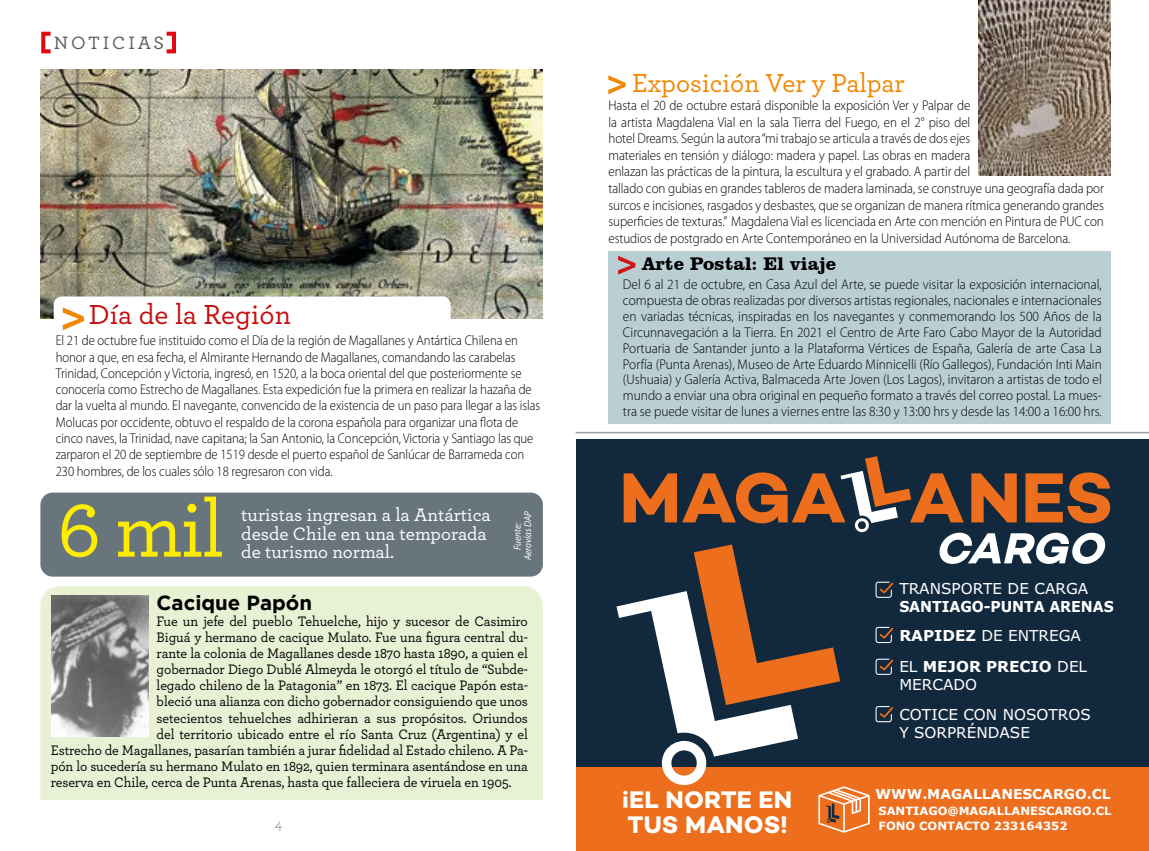
<style>
.page{position:relative;width:1149px;height:851px;background:#fff}
.page>*{position:absolute;margin:0;border:0;box-sizing:border-box;transform-origin:0 0}
.t1{font:500 81.9px "Archer";color:#ffed00}
.t2{font:500 28.8px "Archer";color:#c60c0e}
.t3{font:500 27.3px "Archer";color:#f18805}
.t4{font:24.45px/24.9px "Campton Bold DEMO";letter-spacing:.005em;color:#fff}
.t5{font:700 20.4px "Gotham";color:#000}
.t6{font:500 18.9px/18px "Archer";color:#fff}
.t7{font:700 18.75px "Clarendon BT";color:#000}
.t8{font:500 18.75px "Archer";letter-spacing:.155em;color:#5c5c5b}
.t9{font:15.15px/30.6px "Verdana";color:#fff}
.t10{font:700 15.15px/29.8px "Verdana";letter-spacing:-.005em;color:#fff;scale:.94 1}
.t11{font:300 15px "Archer";color:#6d6d6c}
.t12{font:500 14.4px "Archer";letter-spacing:-.005em;color:#000;scale:.96 1}
.t13{font:300 14.1px/15.9px "Myriad Pro";letter-spacing:-.005em;color:#000;text-align:justify;scale:.94 1}
.t14{font:300 14.1px/16.2px "Myriad Pro";letter-spacing:-.005em;color:#000;scale:.9 1}
.t15{font:300 14.1px/16.5px "Myriad Pro";letter-spacing:-.005em;color:#000;scale:.92 1}
.t16{font:700 13.65px "Verdana";color:#fff}
.t17{font:700 11.4px/15px "Verdana";color:#fff}
.t18{font:italic 10.05px "Myriad Pro";color:#fff;scale:.91 1}
.s1{font-weight:400}
</style>
<div class="page">
<div style="left:40px;top:586px;width:502px;height:213px;background:#e9f1d4"></div>
<div style="left:41px;top:32px;width:12px;height:21px;border:4px solid #e30613"></div>
<div style="left:164px;top:32px;width:12px;height:21px;border:4px solid #e30613"></div>
<div style="left:40px;top:492px;width:502px;height:84px;background:#68757d;border-radius:12px"></div>
<img style="left:52px;top:595px;width:96px;height:141px">
<img style="left:40px;top:70px;width:502px;height:249px">
<svg style="left:54px;top:296px;width:396px;height:35px"></svg>
<hr style="left:575px;top:432px;width:573px;height:1px;background:#9d9d9c">
<div style="left:576px;top:440px;width:572px;height:410px;background:#12293d"></div>
<div style="left:576px;top:767px;width:572px;height:83px;background:#ed6e1c"></div>
<svg style="left:616px;top:456px;width:493px;height:376px"></svg>
<div style="left:608px;top:251px;width:502px;height:173px;background:#b9cfd4"></div>
<svg style="left:618px;top:256px;width:17px;height:18px"></svg>
<svg style="left:608px;top:75px;width:17px;height:19px"></svg>
<img style="left:978px;top:0;width:131px;height:175px">
<h3 class="t8" style="left:54px;top:29px;width:112px">NOTICIAS</h3>
<h2 class="t2" style="left:89px;top:294px;width:203px">Día de la Región</h2>
<p class="t14" style="left:56px;top:332px;width:539px">El 21 de octubre fue instituido como el Día de la región de Magallanes y Antártica Chilena en honor a que, en esa fecha, el Almirante Hernando de Magallanes, comandando las carabelas Trinidad, Concepción y Victoria, ingresó, en 1520, a la boca oriental del que posteriormente se conocería como Estrecho de Magallanes. Esta expedición fue la primera en realizar la hazaña de dar la vuelta al mundo. El navegante, convencido de la existencia de un paso para llegar a las islas Molucas por occidente, obtuvo el respaldo de la corona española para organizar una flota de cinco naves, la Trinidad, nave capitana; la San Antonio, la Concepción, Victoria y Santiago las que zarparon el 20 de septiembre de 1519 desde el puerto español de Sanlúcar de Barrameda con 230 hombres, de los cuales sólo 18 regresaron con vida.</p>
<h1 class="t1" style="left:57px;top:470px;width:168px">6 mil</h1>
<h3 class="t6" style="left:241px;top:505px;width:251px">turistas ingresan a la Antártica desde Chile en una temporada de turismo normal.</h3>
<p class="t18" style="left:522px;top:560px;width:55px;rotate:-90deg">Aerovías DAP</p>
<p class="t18" style="left:512px;top:550px;width:31px;rotate:-90deg">Fuente:</p>
<h3 class="t5" style="left:156px;top:591px;width:157px">Cacique Papón</h3>
<p class="t12" style="left:156px;top:610px;width:388px">Fue un jefe del pueblo Tehuelche, hijo y sucesor de Casimiro</p>
<p class="t12" style="left:156px;top:626px;width:388px">Biguá y hermano de cacique Mulato. Fue una figura central du-</p>
<p class="t12" style="left:156px;top:642px;width:388px">rante la colonia de Magallanes desde 1870 hasta 1890, a quien el</p>
<p class="t12" style="left:156px;top:658px;width:388px">gobernador Diego Dublé Almeyda le otorgó el título de “Subde-</p>
<p class="t12" style="left:156px;top:675px;width:388px">legado chileno de la Patagonia” en 1873. El cacique Papón esta-</p>
<p class="t12" style="left:156px;top:691px;width:388px">bleció una alianza con dicho gobernador consiguiendo que unos</p>
<p class="t12" style="left:156px;top:707px;width:388px">setecientos tehuelches adhirieran a sus propósitos. Oriundos</p>
<p class="t12" style="left:156px;top:723px;width:388px">del territorio ubicado entre el río Santa Cruz (Argentina) y el</p>
<p class="t12" style="left:51px;top:739px;width:498px">Estrecho de Magallanes, pasarían también a jurar fidelidad al Estado chileno. A Pa-</p>
<p class="t12" style="left:51px;top:755px;width:498px">pón lo sucedería su hermano Mulato en 1892, quien terminara asentándose en una</p>
<p class="t12" style="left:51px;top:771px;width:481px">reserva en Chile, cerca de Punta Arenas, hasta que falleciera de viruela en 1905.</p>
<p class="t11" style="left:275px;top:814px;width:9px">4</p>
<h3 class="t3" style="left:632px;top:63px;width:274px">Exposición Ver y Palpar</h3>
<p class="t15" style="left:608px;top:98px;width:540px">Hasta el 20 de octubre estará disponible la exposición Ver y Palpar de<br>la artista Magdalena Vial en la sala Tierra del Fuego, en el 2° piso del<br>hotel Dreams. Según la autora “mi trabajo se articula a través de dos ejes<br>materiales en tensión y diálogo: madera y papel. Las obras en madera<br>enlazan las prácticas de la pintura, la escultura y el grabado. A partir del<br>tallado con gubias en grandes tableros de madera laminada, se construye una geografía dada por surcos e incisiones, rasgados y desbastes, que se organizan de manera rítmica generando grandes superficies de texturas.” Magdalena Vial es licenciada en Arte con mención en Pintura de PUC con estudios de postgrado en Arte Contemporáneo en la Universidad Autónoma de Barcelona.</p>
<p class="t13" style="left:622px;top:277px;width:511px">Del 6 al 21 de octubre, en Casa Azul del Arte, se puede visitar la exposición internacional, compuesta de obras realizadas por diversos artistas regionales, nacionales e internacionales en variadas técnicas, inspiradas en los navegantes y conmemorando los 500 Años de la Circunnavegación a la Tierra. En 2021 el Centro de Arte Faro Cabo Mayor de la Autoridad Portuaria de Santander junto a la Plataforma Vértices de España, Galería de arte Casa La Porfía (Punta Arenas), Museo de Arte Eduardo Minnicelli (Río Gallegos), Fundación Inti Main (Ushuaia) y Galería Activa, Balmaceda Arte Joven (Los Lagos), invitaron a artistas de todo el mundo a enviar una obra original en pequeño formato a través del correo postal. La mues&shy;tra se puede visitar de lunes a viernes entre las 8:30 y 13:00 hrs y desde las 14:00 a 16:00 hrs.</p>
<h3 class="t7" style="left:642px;top:252px;width:195px">Arte Postal: El viaje</h3>
<p class="t9" style="left:899px;top:573px;width:190px">TRANSPORTE DE CARGA</p>
<p class="t10" style="left:899px;top:591px;width:229px">SANTIAGO-PUNTA ARENAS<br>RAPIDEZ <span class="s1">DE ENTREGA<br>EL</span> MEJOR PRECIO <span class="s1">DEL</span></p>
<p class="t9" style="left:899px;top:669px;width:193px">MERCADO<br>COTICE CON NOSOTROS</p>
<p class="t9" style="left:899px;top:717px;width:132px">Y SORPRÉNDASE</p>
<h3 class="t4" style="left:629px;top:811px;width:9px;rotate:-180deg">!</h3>
<p class="t16" style="left:875px;top:785px;width:236px">WWW.MAGALLANESCARGO.CL</p>
<p class="t17" style="left:878px;top:802px;width:234px">SANTIAGO@MAGALLANESCARGO.CL<br>FONO CONTACTO 233164352</p>
<h3 class="t4" style="left:627px;top:787px;width:166px">EL NORTE EN<br>TUS MANOS!</h3>
</div>
